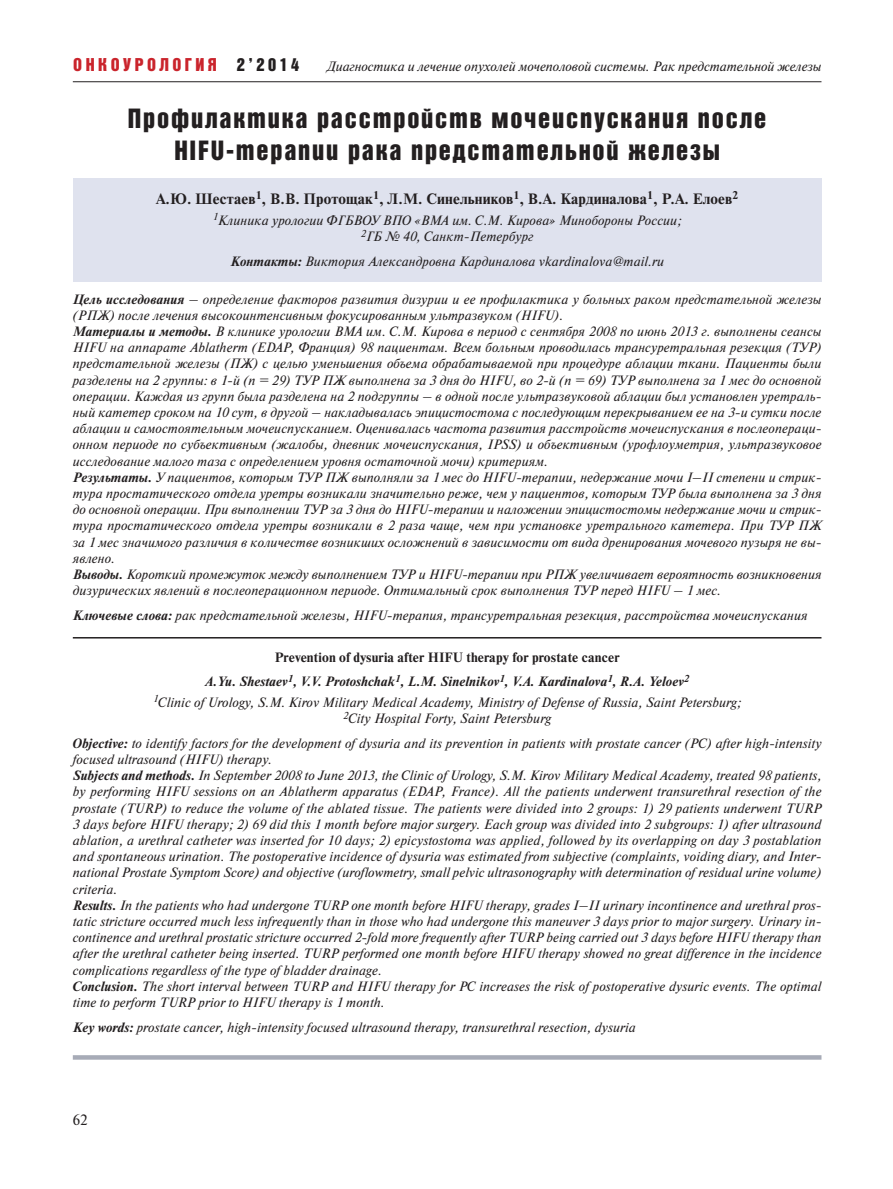
<style>
.page{position:relative;width:893px;height:1189px;background:#fff}
.page>*{position:absolute;margin:0;border:0;box-sizing:border-box;transform-origin:0 0}
.t1{font:27px/32.4px "Bastion Kontrast Alt C";letter-spacing:.065em;color:#231f20;text-align:center}
.t2{font:18px "Bastion Kontrast Alt C";letter-spacing:.195em;color:#ca242c}
.t3{font:700 15px "Newton C";letter-spacing:.01em;color:#231f20}
.t4{font:15px "Newton C";color:#231f20}
.t5{font:italic 13.5px/16.2px "Newton C";letter-spacing:.01em;color:#231f20;text-align:center}
.t6{font:italic 700 13.5px/24.8px "Newton C";letter-spacing:.01em;color:#231f20;text-align:center}
.s1{color:#231f20}
.s2{font-weight:700}
.s3{font-style:normal}
</style>
<div class="page">
<hr style="left:73px;top:81px;width:748px;height:1px;background:#231f20">
<div style="left:73px;top:178px;width:748px;height:104px;background:#dfe2ee"></div>
<hr style="left:73px;top:637px;width:748px;height:1px;background:#231f20">
<svg style="left:73px;top:1055px;width:748px;height:4px;background:#abafba"></svg>
<h2 class="t2" style="left:73px;top:58px;width:227px">ОНКОУРОЛОГИЯ <span class="s1">2’2014</span></h2>
<p class="t5" style="left:327px;top:59px;width:496px">Диагностика и лечение опухолей мочеполовой системы. Рак предстательной железы</p>
<h1 class="t1" style="left:128px;top:103px;width:640px">Профилактика расстройств мочеиспускания после<br>HIFU-терапии рака предстательной железы</h1>
<p class="t3" style="left:156px;top:193px;width:583px">А.Ю. Шестаев<sup>1</sup>, В.В. Протощак<sup>1</sup>, Л.М. Синельников<sup>1</sup>, В.А. Кардиналова<sup>1</sup>, Р.А. Елоев<sup>2</sup></p>
<p class="t5" style="left:213px;top:213px;width:470px"><sup>1</sup>Клиника урологии ФГБВОУ ВПО «ВМА им. С.М. Кирова» Минобороны России;<br><sup>2</sup>ГБ № 40, Санкт-Петербург</p>
<p class="t5" style="left:230px;top:255px;width:435px"><span class="s2">Контакты:</span> Виктория Александровна Кардиналова vkardinalova@mail.ru</p>
<p class="t5" style="left:73px;top:292px;width:750px;text-align:left"><span class="s2">Цель исследования</span> – определение факторов развития дизурии и ее профилактика у больных раком предстательной железы (РПЖ) после лечения высокоинтенсивным фокусированным ультразвуком (HIFU).<br><span class="s2">Материалы и методы.</span> В клинике урологии ВМА им. С.М. Кирова в период с сентября 2008 по июнь 2013 г. выполнены сеансы HIFU на аппарате Ablatherm (EDAP, Франция) 98 пациентам. Всем больным проводилась трансуретральная резекция (ТУР) предстательной железы (ПЖ) с целью уменьшения объема обрабатываемой при процедуре аблации ткани. Пациенты были разделены на 2 группы: в 1-й (n = 29) ТУР ПЖ выполнена за 3 дня до HIFU, во 2-й (n = 69) ТУР выполнена за 1 мес до основной операции. Каждая из групп была разделена на 2 подгруппы – в одной после ультразвуковой аблации был установлен уретраль&shy;ный катетер сроком на 10 сут, в другой – накладывалась эпицистостома с последующим перекрыванием ее на 3-и сутки после аблации и самостоятельным мочеиспусканием. Оценивалась частота развития расстройств мочеиспускания в послеопераци&shy;онном периоде по субъективным (жалобы, дневник мочеиспускания, IPSS) и объективным (урофлоуметрия, ультразвуковое исследование малого таза с определением уровня остаточной мочи) критериям.<br><span class="s2">Результаты.</span> У пациентов, которым ТУР ПЖ выполняли за 1 мес до HIFU-терапии, недержание мочи I–II степени и стрик&shy;тура простатического отдела уретры возникали значительно реже, чем у пациентов, которым ТУР была выполнена за 3 дня до основной операции. При выполнении ТУР за 3 дня до HIFU-терапии и наложении эпицистостомы недержание мочи и стрик&shy;тура простатического отдела уретры возникали в 2 раза чаще, чем при установке уретрального катетера. При ТУР ПЖ за 1 мес значимого различия в количестве возникших осложнений в зависимости от вида дренирования мочевого пузыря не вы&shy;явлено.<br><span class="s2">Выводы.</span> Короткий промежуток между выполнением ТУР и HIFU-терапии при РПЖ увеличивает вероятность возникновения дизурических явлений в послеоперационном периоде. Оптимальный срок выполнения ТУР перед HIFU – 1 мес.</p>
<p class="t5" style="left:73px;top:608px;width:736px"><span class="s2">Ключевые слова:</span> рак предстательной железы, HIFU-терапия, трансуретральная резекция, расстройства мочеиспускания</p>
<p class="t6" style="left:205px;top:646px;width:485px"><span class="s3">Prevention of dysuria after HIFU therapy for prostate cancer<br></span>A.Yu. Shestaev<sup>1</sup>, V.V. Protoshchak<sup>1</sup>, L.M. Sinelnikov<sup>1</sup>, V.A. Kardinalova<sup>1</sup>, R.A. Yeloev<sup>2</sup></p>
<p class="t5" style="left:153px;top:695px;width:589px"><sup>1</sup>Clinic of Urology, S.M. Kirov Military Medical Academy, Ministry of Defense of Russia, Saint Petersburg;<br><sup>2</sup>City Hospital Forty, Saint Petersburg</p>
<p class="t5" style="left:73px;top:736px;width:750px;text-align:left"><span class="s2">Objective:</span> to identify factors for the development of dysuria and its prevention in patients with prostate cancer (PC) after high-intensity focused ultrasound (HIFU) therapy.<br><span class="s2">Subjects and methods.</span> In September 2008 to June 2013, the Clinic of Urology, S.M. Kirov Military Medical Academy, treated 98 patients, by performing HIFU sessions on an Ablatherm apparatus (EDAP, France). All the patients underwent transurethral resection of the prostate (TURP) to reduce the volume of the ablated tissue. The patients were divided into 2 groups: 1) 29 patients underwent TURP 3 days before HIFU therapy; 2) 69 did this 1 month before major surgery. Each group was divided into 2 subgroups: 1) after ultrasound ablation, a urethral catheter was inserted for 10 days; 2) epicystostoma was applied, followed by its overlapping on day 3 postablation and spontaneous urination. The postoperative incidence of dysuria was estimated from subjective (complaints, voiding diary, and Inter&shy;national Prostate Symptom Score) and objective (uroflowmetry, small pelvic ultrasonography with determination of residual urine volume) criteria.<br><span class="s2">Results.</span> In the patients who had undergone TURP one month before HIFU therapy, grades I–II urinary incontinence and urethral pros&shy;tatic stricture occurred much less infrequently than in those who had undergone this maneuver 3 days prior to major surgery. Urinary in&shy;continence and urethral prostatic stricture occurred 2-fold more frequently after TURP being carried out 3 days before HIFU therapy than after the urethral catheter being inserted. TURP performed one month before HIFU therapy showed no great difference in the incidence complications regardless of the type of bladder drainage.<br><span class="s2">Conclusion.</span> The short interval between TURP and HIFU therapy for PC increases the risk of postoperative dysuric events. The optimal time to perform TURP prior to HIFU therapy is 1 month.</p>
<p class="t5" style="left:73px;top:1020px;width:564px"><span class="s2">Key words:</span> prostate cancer, high-intensity focused ultrasound therapy, transurethral resection, dysuria</p>
<p class="t4" style="left:73px;top:1114px;width:17px">62</p>
</div>
